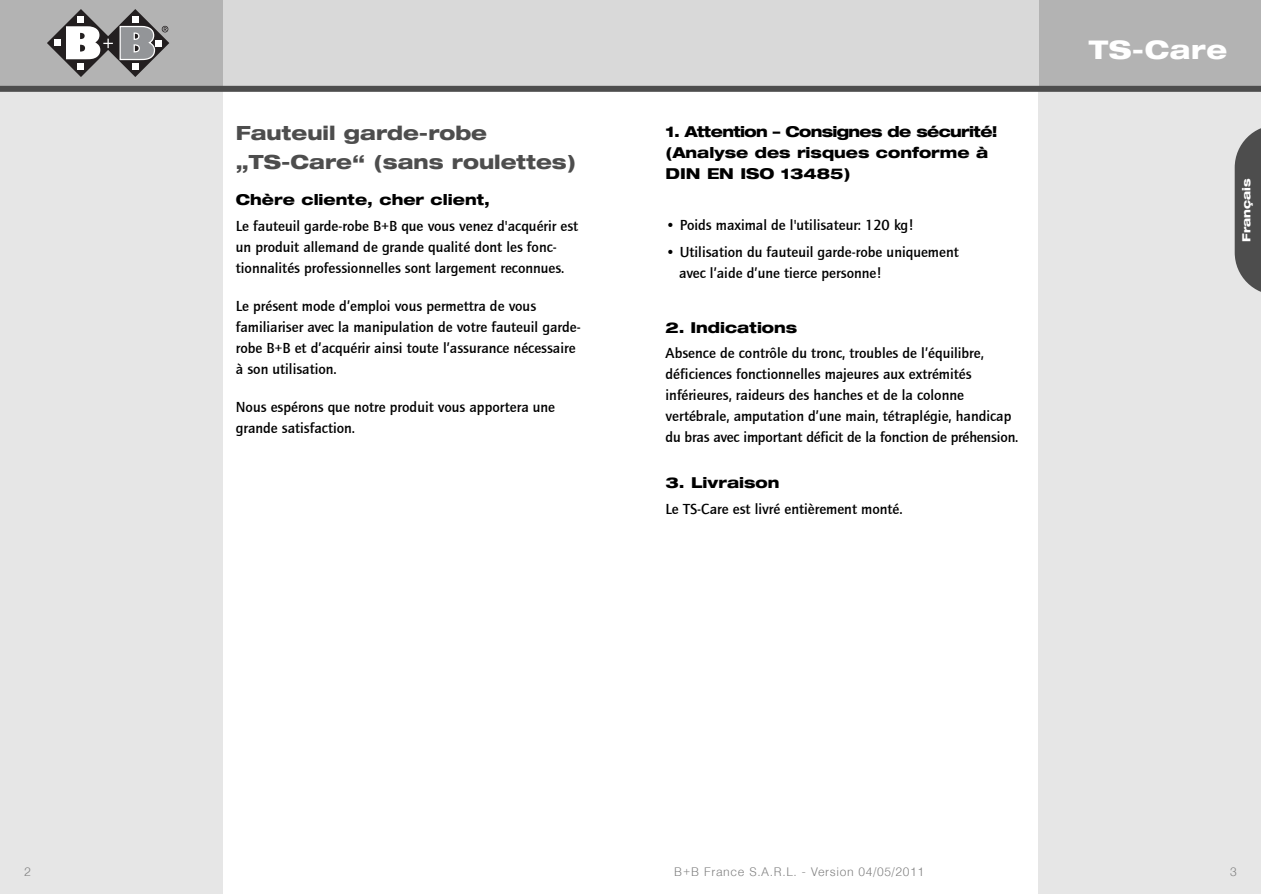
<style>
.page{position:relative;width:1261px;height:894px;background:#fff}
.page>*{position:absolute;margin:0;border:0;box-sizing:border-box;transform-origin:0 0}
.t1{font:italic 800 expanded 25.65px "Helvetica Neue";letter-spacing:.02em;color:#fff}
.t2{font:800 expanded 19.5px/28.5px "Helvetica Neue";color:#4d4d4d}
.t3{font:500 15px/21px "Quay Sans";color:#000}
.t4{font:800 expanded 15px/21px "Helvetica Neue";color:#000}
.t5{font:300 12px "Helvetica";letter-spacing:.05em;color:#808080}
.t6{font:800 expanded 11.25px "Helvetica Neue";color:#fff}
</style>
<div class="page">
<div style="left:1038px;top:89px;width:222px;height:805px;background:#e6e6e6"></div>
<div style="left:0;top:89px;width:222px;height:805px;background:#e6e6e6"></div>
<div style="left:1038px;top:0;width:222px;height:89px;background:#b3b3b3"></div>
<div style="left:222px;top:0;width:816px;height:89px;background:#d9d9d9"></div>
<div style="left:0;top:0;width:222px;height:89px;background:#b3b3b3"></div>
<div style="left:0;top:86px;width:1260px;height:6px;background:#4d4d4d"></div>
<svg style="left:47px;top:9px;width:122px;height:68px"></svg>
<svg style="left:1234px;top:128px;width:26px;height:164px;background:#666"></svg>
<p class="t5" style="left:24px;top:867px;width:8px">2</p>
<h2 class="t2" style="left:236px;top:120px;width:342px">Fauteuil garde-robe „TS-Care“ (sans roulettes)</h2>
<p class="t4" style="left:236px;top:190px;width:256px">Chère cliente, cher client,</p>
<p class="t3" style="left:236px;top:216px;width:344px">Le fauteuil garde-robe B+B que vous venez d'acquérir est un produit allemand de grande qualité dont les fonc&shy;tionnalités professionnelles sont largement reconnues.</p>
<p class="t3" style="left:236px;top:296px;width:346px">Le présent mode d’emploi vous permettra de vous familiariser avec la manipulation de votre fauteuil garde&shy;robe B+B et d’acquérir ainsi toute l’assurance nécessaire à son utilisation.</p>
<p class="t3" style="left:236px;top:397px;width:321px">Nous espérons que notre produit vous apportera une grande satisfaction.</p>
<p class="t4" style="left:665px;top:122px;width:333px">1. Attention – Consignes de sécurité! (Analyse des risques conforme à<br>DIN EN ISO 13485)</p>
<p class="t3" style="left:665px;top:215px;width:250px">• Poids maximal de l'utilisateur: 120 kg!</p>
<p class="t3" style="left:679px;top:243px;width:281px;text-indent:-14px">• Utilisation du fauteuil garde-robe uniquement avec l’aide d’une tierce personne!</p>
<p class="t4" style="left:665px;top:318px;width:133px">2. Indications</p>
<p class="t3" style="left:665px;top:344px;width:354px">Absence de contrôle du tronc, troubles de l’équilibre, déficiences fonctionnelles majeures aux extrémités inférieures, raideurs des hanches et de la colonne vertébrale, amputation d’une main, tétraplégie, handicap du bras avec important déficit de la fonction de préhension.</p>
<p class="t4" style="left:665px;top:473px;width:115px">3. Livraison</p>
<p class="t3" style="left:665px;top:499px;width:238px">Le TS-Care est livré entièrement monté.</p>
<h1 class="t1" style="left:1088px;top:40px;width:140px">TS-Care</h1>
<p class="t6" style="left:1241px;top:242px;width:65px;rotate:-90deg">Français</p>
<p class="t5" style="left:674px;top:867px;width:251px">B+B France S.A.R.L. - Version 04/05/2011</p>
<p class="t5" style="left:1229px;top:867px;width:8px">3</p>
</div>
